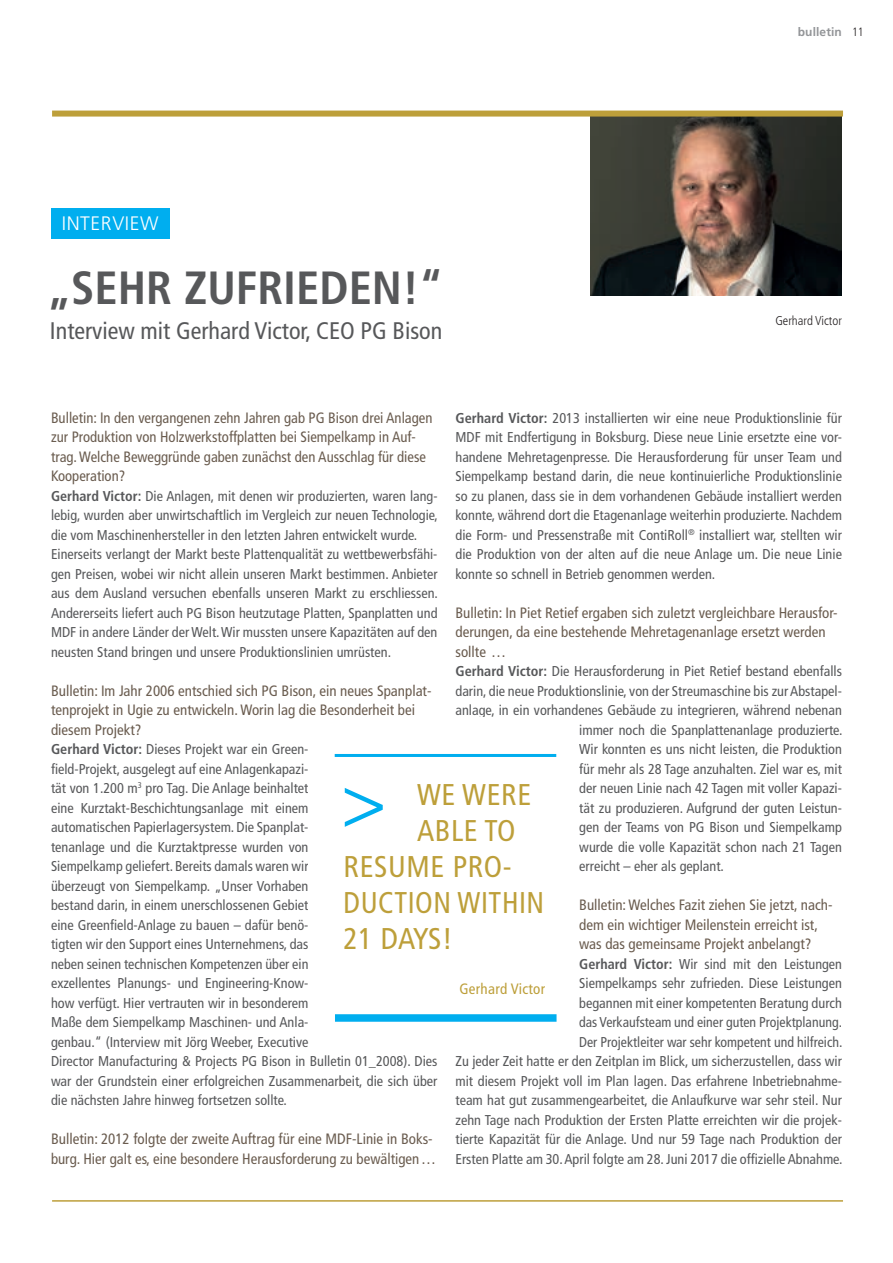
<style>
.page{position:relative;width:893px;height:1263px;background:#fff}
.page>*{position:absolute;margin:0;border:0;box-sizing:border-box;transform-origin:0 0}
.t1{font:condensed 75px "Frutiger";color:#00aeef}
.t2{font:700 condensed 46.5px "Frutiger LT Std";color:#57585a}
.t3{font:condensed 30px "Frutiger";letter-spacing:.02em;color:#bd9f3a}
.t4{font:condensed 30px "Frutiger";letter-spacing:.02em;color:#bd9f3a;scale:.96 1}
.t5{font:condensed 24px "Frutiger LT Std";color:#57585a}
.t6{font:300 19.5px "Frutiger";letter-spacing:.03em;color:#fff}
.t7{font:condensed 15px/19.5px "Frutiger";color:#6a5c4f}
.t8{font:condensed 15px "Frutiger";letter-spacing:.02em;color:#bd9f3a}
.t9{font:condensed 14.25px/19.5px "Frutiger";color:#57585a}
.t10{font:300 condensed 12.75px "Frutiger";color:#231f20}
.t11{font:700 12px "Frutiger";letter-spacing:.01em;color:#939598}
.s1{font-weight:300;font-stretch:condensed;color:#231f20}
.s2{font-weight:700}
</style>
<div class="page">
<img style="left:590px;top:117px;width:252px;height:179px">
<div style="left:51px;top:208px;width:119px;height:31px;background:#00aeef"></div>
<div style="left:52px;top:111px;width:791px;height:6px;background:#bd9f3a"></div>
<hr style="left:52px;top:1200px;width:791px;height:2px;background:#bd9f3a">
<div style="left:335px;top:1014px;width:222px;height:8px;background:#00aeef"></div>
<hr style="left:335px;top:754px;width:221px;height:3px;background:#00aeef">
<h3 class="t6" style="left:62px;top:213px;width:98px">INTERVIEW</h3>
<h2 class="t2" style="left:47px;top:260px;width:398px">„SEHR ZUFRIEDEN!“</h2>
<h3 class="t5" style="left:50px;top:316px;width:394px">Interview mit Gerhard Victor, CEO PG Bison</h3>
<p class="t11" style="left:798px;top:25px;width:67px">bulletin <span class="s1">11</span></p>
<p class="t10" style="left:775px;top:313px;width:68px">Gerhard Victor</p>
<p class="t7" style="left:51px;top:408px;width:383px">Bulletin: In den vergangenen zehn Jahren gab PG Bison drei Anlagen zur Produktion von Holzwerkstoffplatten bei Siempelkamp in Auf&shy;trag. Welche Beweggründe gaben zunächst den Ausschlag für diese Kooperation?</p>
<p class="t9" style="left:51px;top:486px;width:388px"><span class="s2">Gerhard Victor:</span> Die Anlagen, mit denen wir produzierten, waren lang&shy;lebig, wurden aber unwirtschaftlich im Vergleich zur neuen Technologie, die vom Maschinenhersteller in den letzten Jahren entwickelt wurde.<br>Einerseits verlangt der Markt beste Plattenqualität zu wettbewerbsfähi&shy;gen Preisen, wobei wir nicht allein unseren Markt bestimmen. Anbieter aus dem Ausland versuchen ebenfalls unseren Markt zu erschliessen.<br>Andererseits liefert auch PG Bison heutzutage Platten, Spanplatten und MDF in andere Länder der Welt. Wir mussten unsere Kapazitäten auf den neusten Stand bringen und unsere Produktionslinien umrüsten.</p>
<p class="t7" style="left:51px;top:681px;width:382px">Bulletin: Im Jahr 2006 entschied sich PG Bison, ein neues Spanplat&shy;tenprojekt in Ugie zu entwickeln. Worin lag die Besonderheit bei diesem Projekt?</p>
<p class="t9" style="left:51px;top:739px;width:388px"><span class="s2">Gerhard Victor:</span> Dieses Projekt war ein Green-<br>field-Projekt, ausgelegt auf eine Anlagenkapazi-<br>tät von 1.200 m<sup>3</sup> pro Tag. Die Anlage beinhaltet<br>eine Kurztakt-Beschichtungsanlage mit einem<br>automatischen Papierlagersystem. Die Spanplat-<br>tenanlage und die Kurztaktpresse wurden von<br>Siempelkamp geliefert. Bereits damals waren wir<br>überzeugt von Siempelkamp. „Unser Vorhaben<br>bestand darin, in einem unerschlossenen Gebiet<br>eine Greenfield-Anlage zu bauen – dafür benö-<br>tigten wir den Support eines Unternehmens, das<br>neben seinen technischen Kompetenzen über ein<br>exzellentes Planungs- und Engineering-Know-<br>how verfügt. Hier vertrauten wir in besonderem<br>Maße dem Siempelkamp Maschinen- und Anla-<br>genbau.“ (Interview mit Jörg Weeber, Executive<br>Director Manufacturing &amp; Projects PG Bison in Bulletin 01_2008). Dies war der Grundstein einer erfolgreichen Zusammenarbeit, die sich über die nächsten Jahre hinweg fortsetzen sollte.</p>
<p class="t7" style="left:51px;top:1129px;width:386px">Bulletin: 2012 folgte der zweite Auftrag für eine MDF-Linie in Boks&shy;burg. Hier galt es, eine besondere Herausforderung zu bewältigen …</p>
<p class="t9" style="left:455px;top:408px;width:388px;text-align:justify"><span class="s2">Gerhard Victor:</span> 2013 installierten wir eine neue Produktionslinie für MDF mit Endfertigung in Boksburg. Diese neue Linie ersetzte eine vor&shy;handene Mehretagenpresse. Die Herausforderung für unser Team und Siempelkamp bestand darin, die neue kontinuierliche Produktionslinie so zu planen, dass sie in dem vorhandenen Gebäude installiert werden konnte, während dort die Etagenanlage weiterhin produzierte. Nachdem die Form- und Pressenstraße mit ContiRoll<sup>®</sup> installiert war, stellten wir die Produktion von der alten auf die neue Anlage um. Die neue Linie konnte so schnell in Betrieb genommen werden.</p>
<p class="t7" style="left:455px;top:603px;width:384px">Bulletin: In Piet Retief ergaben sich zuletzt vergleichbare Herausfor&shy;derungen, da eine bestehende Mehretagenanlage ersetzt werden sollte …</p>
<p class="t9" style="left:455px;top:661px;width:388px"><span class="s2">Gerhard Victor:</span> Die Herausforderung in Piet Retief bestand ebenfalls</p>
<p class="t9" style="left:455px;top:681px;width:388px">darin, die neue Produktionslinie, von der Streumaschine bis zur Abstapel-</p>
<p class="t9" style="left:455px;top:700px;width:388px">anlage, in ein vorhandenes Gebäude zu integrieren, während nebenan</p>
<p class="t9" style="left:579px;top:720px;width:265px">immer noch die Spanplattenanlage produzierte.</p>
<p class="t9" style="left:579px;top:739px;width:264px">Wir konnten es uns nicht leisten, die Produktion</p>
<p class="t9" style="left:579px;top:759px;width:264px">für mehr als 28 Tage anzuhalten. Ziel war es, mit</p>
<p class="t9" style="left:579px;top:778px;width:264px">der neuen Linie nach 42 Tagen mit voller Kapazi-</p>
<p class="t9" style="left:579px;top:798px;width:264px">tät zu produzieren. Aufgrund der guten Leistun-</p>
<p class="t9" style="left:579px;top:817px;width:264px">gen der Teams von PG Bison und Siempelkamp</p>
<p class="t9" style="left:579px;top:837px;width:264px">wurde die volle Kapazität schon nach 21 Tagen</p>
<p class="t9" style="left:579px;top:856px;width:146px">erreicht – eher als geplant.</p>
<p class="t7" style="left:579px;top:895px;width:255px">Bulletin: Welches Fazit ziehen Sie jetzt, nach&shy;dem ein wichtiger Meilenstein erreicht ist, was das gemeinsame Projekt anbelangt?</p>
<p class="t9" style="left:455px;top:954px;width:389px;text-align:right"><span class="s2">Gerhard Victor:</span> Wir sind mit den Leistungen<br>Siempelkamps sehr zufrieden. Diese Leistungen<br>begannen mit einer kompetenten Beratung durch<br>das Verkaufsteam und einer guten Projektplanung.<br>Der Projektleiter war sehr kompetent und hilfreich.<br>Zu jeder Zeit hatte er den Zeitplan im Blick, um sicherzustellen, dass wir mit diesem Projekt voll im Plan lagen. Das erfahrene Inbetriebnahme&shy;team hat gut zusammengearbeitet, die Anlaufkurve war sehr steil. Nur zehn Tage nach Produktion der Ersten Platte erreichten wir die projek&shy;tierte Kapazität für die Anlage. Und nur 59 Tage nach Produktion der Ersten Platte am 30. April folgte am 28. Juni 2017 die offizielle Abnahme.</p>
<h1 class="t1" style="left:341px;top:757px;width:47px">&gt;</h1>
<h3 class="t3" style="left:417px;top:777px;width:116px">WE WERE</h3>
<h3 class="t3" style="left:417px;top:813px;width:100px">ABLE TO</h3>
<h3 class="t3" style="left:344px;top:849px;width:167px">RESUME PRO-</h3>
<h3 class="t4" style="left:344px;top:885px;width:211px">DUCTION WITHIN</h3>
<h3 class="t3" style="left:344px;top:921px;width:111px">21 DAYS!</h3>
<p class="t8" style="left:459px;top:980px;width:87px">Gerhard Victor</p>
</div>
